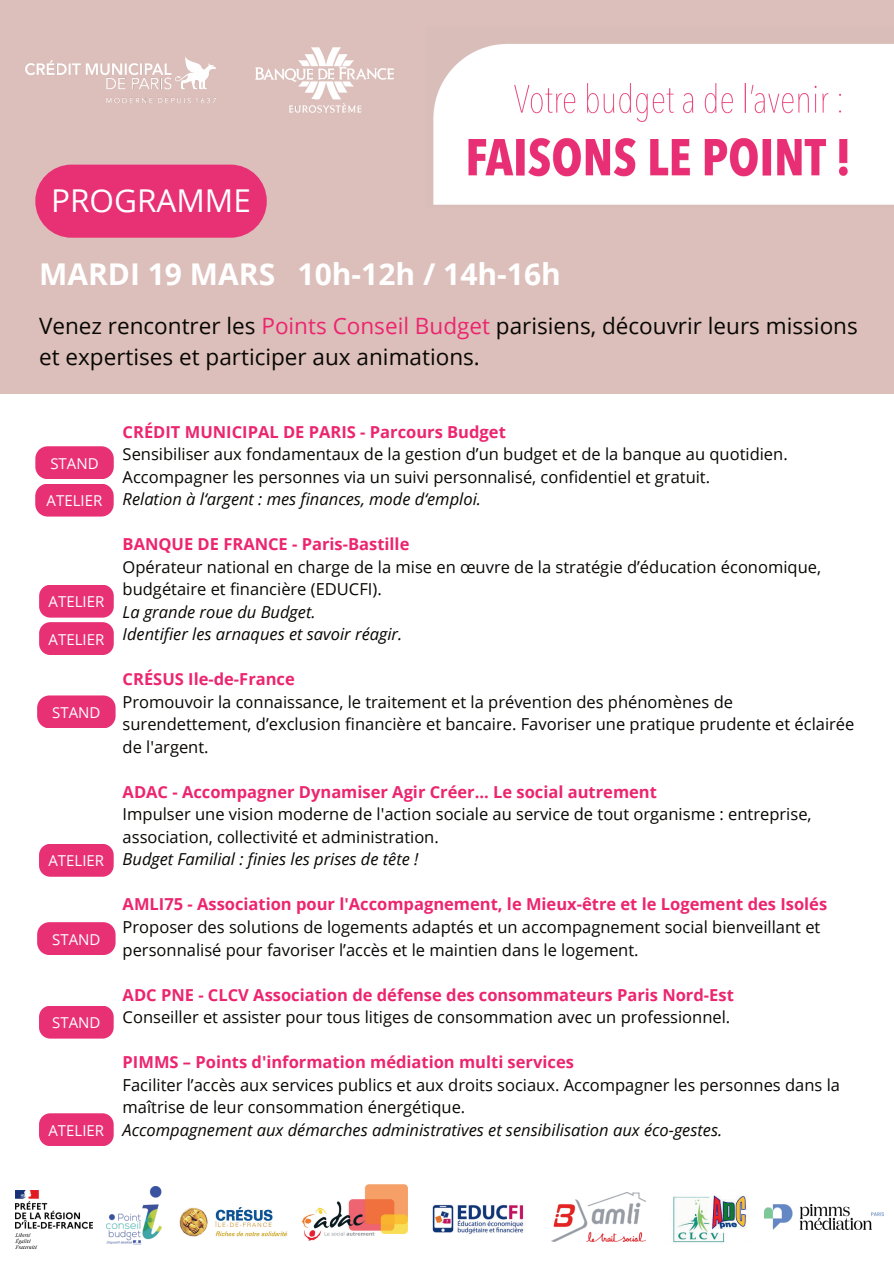
<style>
.page{position:relative;width:894px;height:1264px;background:#fff}
.page>*{position:absolute;margin:0;border:0;box-sizing:border-box;transform-origin:0 0}
.t1{font:31.5px "Open Sans";color:#fff}
.t2{font:700 30px "Open Sans";color:#fff}
.t3{font:22.5px/31.5px "Open Sans";color:#080704}
.t4{font:16.5px/22.5px "Open Sans";color:#080704}
.t5{font:700 16.5px "Open Sans";color:#ec256f}
.t6{font:italic 16.5px/22.5px "Open Sans";color:#080704}
.t7{font:15px "Open Sans";color:#fff}
.s1{color:#ec256f}
</style>
<div class="page">
<div style="left:0;top:0;width:893px;height:1263px;background:#dcbfba"></div>
<div style="left:0;top:395px;width:893px;height:779px;background:#fff"></div>
<div style="left:39px;top:844px;width:75px;height:32px;background:#e83074"></div>
<svg style="left:39px;top:1113px;width:75px;height:33px;background:#e93b7b"></svg>
<div style="left:39px;top:1006px;width:75px;height:32px;background:#e83074"></div>
<img style="left:433px;top:44px;width:460px;height:161px">
<div style="left:0;top:1170px;width:893px;height:93px;background:#fff"></div>
<img style="left:15px;top:1190px;width:78px;height:58px">
<img style="left:179px;top:1207px;width:109px;height:30px">
<img style="left:301px;top:1184px;width:107px;height:56px">
<img style="left:432px;top:1204px;width:92px;height:30px">
<img style="left:551px;top:1192px;width:94px;height:49px">
<img style="left:673px;top:1195px;width:74px;height:49px">
<img style="left:764px;top:1204px;width:119px;height:25px">
<img style="left:106px;top:1186px;width:55px;height:58px">
<img style="left:25px;top:57px;width:191px;height:47px">
<img style="left:234px;top:47px;width:160px;height:126px">
<div style="left:35px;top:165px;width:232px;height:73px;background:#e83074;border-radius:36px"></div>
<svg style="left:35px;top:446px;width:79px;height:70px;background:#ea4a85"></svg>
<svg style="left:39px;top:585px;width:75px;height:70px;background:#ea4683"></svg>
<svg style="left:37px;top:695px;width:78px;height:33px;background:#e93c7c"></svg>
<svg style="left:37px;top:922px;width:78px;height:33px;background:#e93b7b"></svg>
<h1 class="t1" style="left:51px;top:179px;width:201px">PROGRAMME</h1>
<h2 class="t2" style="left:39px;top:253px;width:523px">MARDI 19 MARS 10h-12h / 14h-16h</h2>
<h3 class="t3" style="left:39px;top:309px;width:820px">Venez rencontrer les <span class="s1">Points Conseil Budget</span> parisiens, découvrir leurs missions et expertises et participer aux animations.</h3>
<p class="t7" style="left:50px;top:453px;width:50px">STAND</p>
<p class="t7" style="left:47px;top:490px;width:57px">ATELIER</p>
<p class="t7" style="left:49px;top:591px;width:57px">ATELIER</p>
<p class="t7" style="left:49px;top:629px;width:57px">ATELIER</p>
<p class="t7" style="left:52px;top:702px;width:50px">STAND</p>
<p class="t7" style="left:48px;top:850px;width:57px">ATELIER</p>
<p class="t7" style="left:52px;top:929px;width:50px">STAND</p>
<p class="t7" style="left:52px;top:1012px;width:50px">STAND</p>
<p class="t7" style="left:48px;top:1120px;width:57px">ATELIER</p>
<p class="t5" style="left:123px;top:420px;width:384px">CR ÉDIT MUNICIPAL DE PARIS - Parcours Budget</p>
<p class="t4" style="left:123px;top:442px;width:666px">Sensibiliser aux fondamentaux de la gestion d’un budget et de la banque au quotidien.<br>Accompagner les personnes via un suivi personnalisé, confidentiel et gratuit.</p>
<p class="t6" style="left:123px;top:487px;width:360px">Relation à l‘argent : mes finances, mode d‘emploi.</p>
<p class="t5" style="left:123px;top:532px;width:288px">BANQUE DE FRANCE - Paris-Bastille</p>
<p class="t4" style="left:123px;top:555px;width:699px">Opérateur national en charge de la mise en œuvre de la stratégie d’éducation économique, budgétaire et financière (EDUCFI).</p>
<p class="t6" style="left:123px;top:600px;width:281px">La grande roue du Budget.<br>Identifier les arnaques et savoir réagir.</p>
<p class="t5" style="left:123px;top:667px;width:174px">CRÉSUS Ile-de-France</p>
<p class="t4" style="left:123px;top:690px;width:733px">Promouvoir la connaissance, le traitement et la prévention des phénomènes de surendettement, d’exclusion financière et bancaire. Favoriser une pratique prudente et éclairée de l'argent.</p>
<p class="t5" style="left:123px;top:780px;width:535px">ADAC - Accompagner Dynamiser Agir Créer... Le social autrement</p>
<p class="t4" style="left:123px;top:802px;width:690px">Impulser une vision moderne de l'action sociale au service de tout organisme : entreprise, association, collectivité et administration.</p>
<p class="t6" style="left:123px;top:847px;width:297px">Budget Familial : finies les prises de tête !</p>
<p class="t5" style="left:123px;top:892px;width:706px">AMLI75 - Association pour l'Accompagnement, le Mieux-être et le Logement des Isolés</p>
<p class="t4" style="left:123px;top:915px;width:699px">Proposer des solutions de logements adaptés et un accompagnement social bienveillant et personnalisé pour favoriser l’accès et le maintien dans le logement.</p>
<p class="t5" style="left:123px;top:982px;width:612px">ADC PNE - CLCV Association de défense des consommateurs Paris Nord-Est</p>
<p class="t4" style="left:123px;top:1005px;width:609px">Conseiller et assister pour tous litiges de consommation avec un professionnel.</p>
<p class="t5" style="left:123px;top:1050px;width:452px">PIMMS – Points d'information médiation multi services</p>
<p class="t4" style="left:123px;top:1072px;width:718px">Faciliter l’accès aux services publics et aux droits sociaux. Accompagner les personnes dans la maîtrise de leur consommation énergétique.</p>
<p class="t6" style="left:123px;top:1117px;width:601px">Accompagnement aux démarches administratives et sensibilisation aux éco-gestes.</p>
</div>
